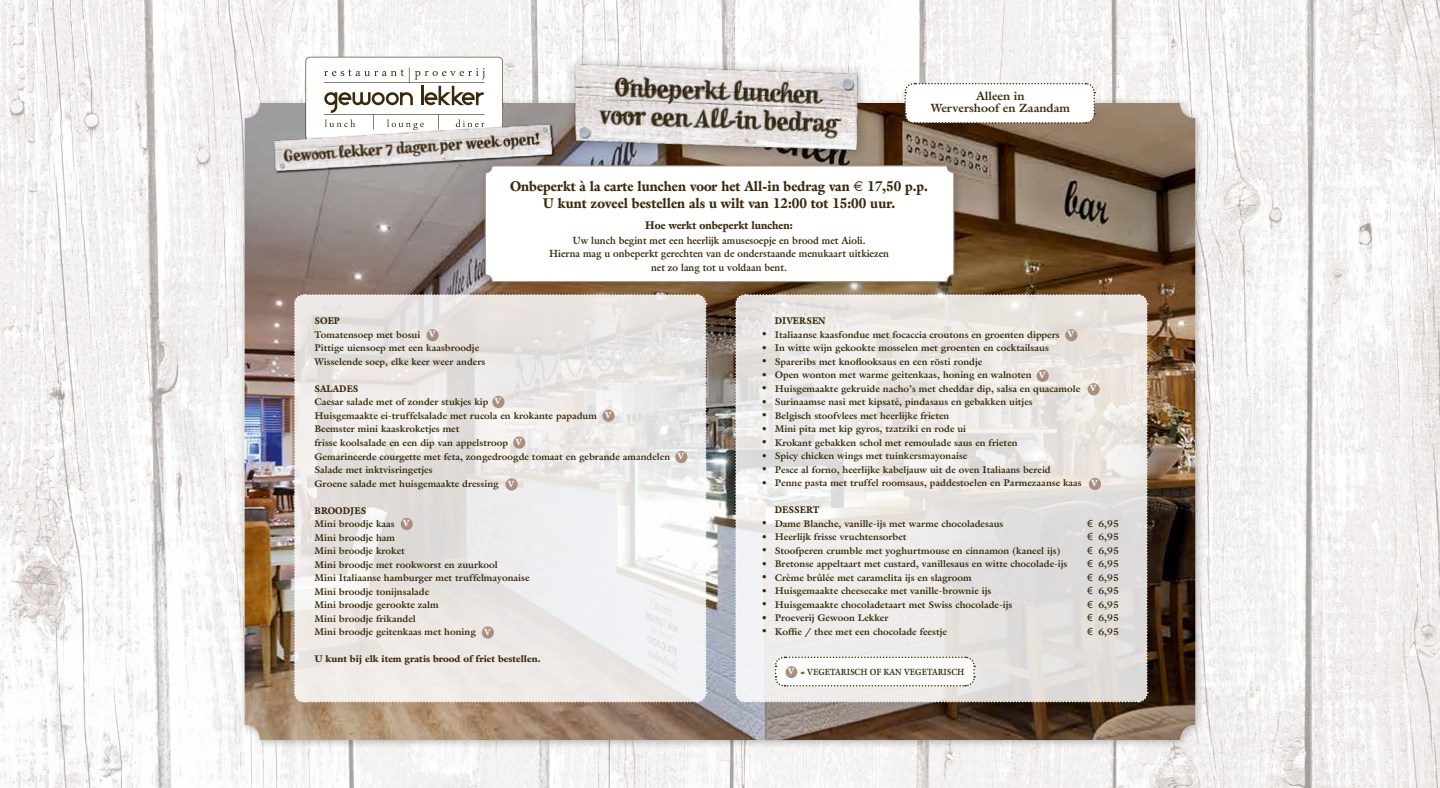
<style>
.page{position:relative;width:1440px;height:788px;background:#fff}
.page>*{position:absolute;margin:0;border:0;box-sizing:border-box;transform-origin:0 0}
.t1{font:900 14.25px/17.2px "Galliard";color:#3a2a0b;text-align:center;scale:.92 1}
.t2{font:700 12px/12.8px "Galliard";color:#3a2a0b;text-align:center}
.t3{font:900 11.25px "Galliard";color:#3a2a0b;scale:.92 1}
.t4{font:700 10.5px/13.5px "Galliard";color:#3a2a0b;text-align:center;scale:.92 1}
.t5{font:700 9.75px/13.5px "Galliard";color:#3a2a0b}
.t6{font:900 9.75px "Galliard";color:#3a2a0b}
.t7{font:900 9.75px "Galliard";color:#3a2a0b;scale:.9 1}
.t8{font:900 9.07px "Galliard";color:#fff}
.t9{font:700 9px "Galliard";color:#3a2a0b;scale:.85 1}
.s1{font-family:"Euro Sans";font-weight:400}
.s2{font-family:"Arial";font-weight:400}
.s3{font-weight:900;font-size:8.77px;color:#fff}
</style>
<div class="page">
<img style="left:0;top:0;width:1440px;height:788px">
<div style="left:239px;top:97px;width:966px;height:652px;background:#000;opacity:.25"></div>
<img style="left:245px;top:103px;width:950px;height:637px">
<svg style="left:293px;top:293px;width:414px;height:410px"></svg>
<div style="left:426px;top:329px;width:13px;height:12px;background:#aa8f7f;border-radius:50%"></div>
<svg style="left:306px;top:57px;width:197px;height:61px"></svg>
<img style="left:266px;top:118px;width:290px;height:60px">
<div style="left:492px;top:396px;width:13px;height:12px;background:#aa8f7f;border-radius:50%"></div>
<div style="left:602px;top:409px;width:13px;height:13px;background:#aa8f7f;border-radius:50%"></div>
<div style="left:513px;top:436px;width:12px;height:12px;background:#aa8f7f;border-radius:50%"></div>
<div style="left:675px;top:451px;width:12px;height:12px;background:#aa8f7f;border-radius:50%"></div>
<div style="left:505px;top:478px;width:13px;height:12px;background:#aa8f7f;border-radius:50%"></div>
<div style="left:401px;top:518px;width:12px;height:12px;background:#aa8f7f;border-radius:50%"></div>
<div style="left:482px;top:626px;width:12px;height:12px;background:#aa8f7f;border-radius:50%"></div>
<svg style="left:734px;top:293px;width:415px;height:410px"></svg>
<div style="left:786px;top:666px;width:11px;height:12px;background:#aa8f7f;border-radius:50%"></div>
<div style="left:479px;top:159px;width:484px;height:132px;background:#000;opacity:.25"></div>
<div style="left:485px;top:166px;width:469px;height:115px;background:#fff;border-radius:7px"></div>
<div style="left:485px;top:165px;width:469px;height:117px;border:1px solid #aa8f7f;border-radius:7px"></div>
<svg style="left:904px;top:82px;width:192px;height:42px"></svg>
<img style="left:559px;top:38px;width:321px;height:129px">
<p class="t2" style="left:931px;top:89px;width:141px">Alleen in<br>Wervershoof en Zaandam</p>
<h1 class="t1" style="left:510px;top:178px;width:456px">Onbeperkt à la carte lunchen voor het All-in bedrag van <span class="s1">€</span> 17,50 p.p.<br>U kunt zoveel bestellen als u wilt van 12:00 tot 15:00 uur.</h1>
<p class="t3" style="left:645px;top:218px;width:162px">Hoe werkt onbeperkt lunchen:</p>
<p class="t4" style="left:549px;top:233px;width:371px">Uw lunch begint met een heerlijk amusesoepje en brood met Aioli.<br>Hierna mag u onbeperkt gerechten van de onderstaande menukaart uitkiezen net zo lang tot u voldaan bent.</p>
<p class="t7" style="left:314px;top:315px;width:30px">SOEP</p>
<p class="t5" style="left:314px;top:327px;width:172px">Tomatensoep met bosui<br>Pittige uiensoep met een kaasbroodje<br>Wisselende soep, elke keer weer anders</p>
<p class="t7" style="left:314px;top:382px;width:50px">SALADES</p>
<p class="t5" style="left:314px;top:395px;width:357px">Caesar salade met of zonder stukjes kip<br>Huisgemaakte ei-truffelsalade met rucola en krokante papadum<br>Beemster mini kaaskroketjes met<br>frisse koolsalade en een dip van appelstroop<br>Gemarineerde courgette met feta, zongedroogde tomaat en gebrande amandelen Salade met inktvisringetjes<br>Groene salade met huisgemaakte dressing</p>
<p class="t7" style="left:314px;top:504px;width:59px">BROODJES</p>
<p class="t5" style="left:314px;top:516px;width:217px">Mini broodje kaas<br>Mini broodje ham<br>Mini broodje kroket<br>Mini broodje met rookworst en zuurkool<br>Mini Italiaanse hamburger met truffelmayonaise<br>Mini broodje tonijnsalade<br>Mini broodje gerookte zalm<br>Mini broodje frikandel<br>Mini broodje geitenkaas met honing</p>
<p class="t6" style="left:314px;top:652px;width:228px">U kunt bij elk item gratis brood of friet bestellen.</p>
<p class="t8" style="left:429px;top:329px;width:8px">V</p>
<p class="t8" style="left:495px;top:395px;width:8px">V</p>
<p class="t8" style="left:605px;top:409px;width:8px">V</p>
<p class="t8" style="left:515px;top:436px;width:8px">V</p>
<p class="t8" style="left:678px;top:450px;width:8px">V</p>
<p class="t8" style="left:508px;top:478px;width:8px">V</p>
<p class="t8" style="left:403px;top:517px;width:8px">V</p>
<p class="t8" style="left:484px;top:626px;width:8px">V</p>
<p class="t5" style="left:762px;top:327px;width:6px;text-align:justify">• • • • • • • • • • • •</p>
<p class="t5" style="left:762px;top:516px;width:6px;text-align:justify">• • • • • • • • •</p>
<p class="t7" style="left:775px;top:315px;width:58px">DIVERSEN</p>
<p class="t5" style="left:775px;top:327px;width:309px">Italiaanse kaasfondue met focaccia croutons en groenten dippers<br>In witte wijn gekookte mosselen met groenten en cocktailsaus Spareribs met knoflooksaus en een rösti rondje<br>Open wonton met warme geitenkaas, honing en walnoten Huisgemaakte gekruide nacho’s met cheddar dip, salsa en quacamole Surinaamse nasi met kipsaté, pindasaus en gebakken uitjes<br>Belgisch stoofvlees met heerlijke frieten<br>Mini pita met kip gyros, tzatziki en rode ui<br>Krokant gebakken schol met remoulade saus en frieten<br>Spicy chicken wings met tuinkersmayonaise<br>Pesce al forno, heerlijke kabeljauw uit de oven Italiaans bereid<br>Penne pasta met truffel roomsaus, paddestoelen en Parmezaanse kaas</p>
<p class="t7" style="left:775px;top:504px;width:51px">DESSERT</p>
<p class="t5" style="left:775px;top:516px;width:294px">Dame Blanche, vanille-ijs met warme chocoladesaus<br>Heerlijk frisse vruchtensorbet<br>Stoofperen crumble met yoghurtmouse en cinnamon (kaneel ijs)<br>Bretonse appeltaart met custard, vanillesaus en witte chocolade-ijs Crème brûlée met caramelita ijs en slagroom<br>Huisgemaakte cheesecake met vanille-brownie ijs<br>Huisgemaakte chocoladetaart met Swiss chocolade-ijs<br>Proeverij Gewoon Lekker<br>Koffie / thee met een chocolade feestje</p>
<p class="t8" style="left:1068px;top:329px;width:8px">V</p>
<p class="t8" style="left:1039px;top:369px;width:8px">V</p>
<p class="t8" style="left:1090px;top:383px;width:8px">V</p>
<p class="t8" style="left:1091px;top:477px;width:8px">V</p>
<p class="t5" style="left:1087px;top:516px;width:33px;text-align:justify"><span class="s2">€</span> 6,95 <span class="s2">€</span> 6,95 <span class="s2">€</span> 6,95 <span class="s2">€</span> 6,95 <span class="s2">€</span> 6,95 <span class="s2">€</span> 6,95 <span class="s2">€</span> 6,95 <span class="s2">€</span> 6,95 <span class="s2">€</span> 6,95</p>
<p class="t9" style="left:788px;top:665px;width:209px"><span class="s3">V</span> = VEGETARISCH OF KAN VEGETARISCH</p>
</div>
